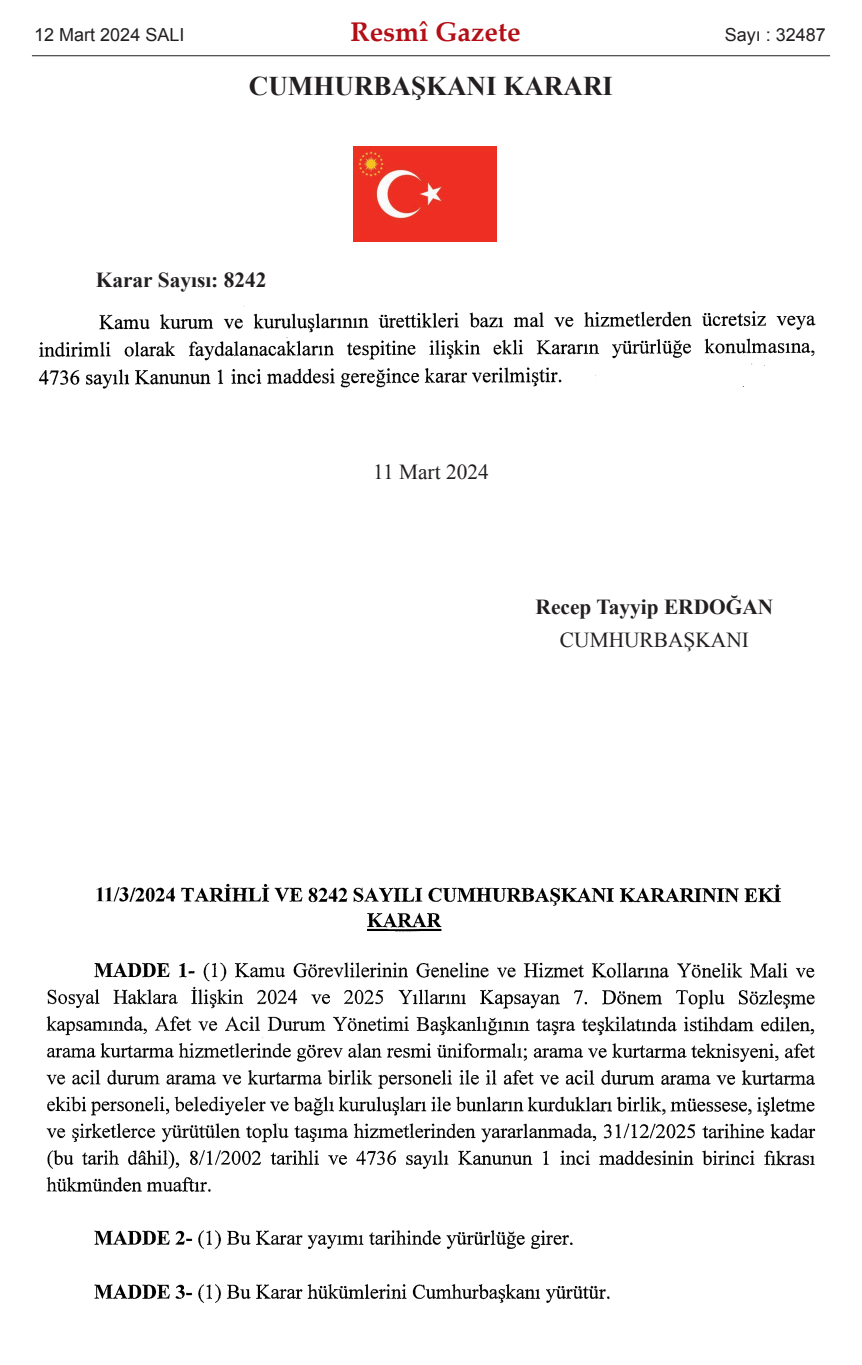
<style>
.page{position:relative;width:862px;height:1365px;background:#fff}
.page>*{position:absolute;margin:0;border:0;box-sizing:border-box;transform-origin:0 0}
.t1{font:700 27px "Times New Roman";color:#231f20}
.t2{font:700 27px "Palatino Linotype";color:#b40e16}
.t3{font:700 21.38px "Times New Roman";color:#231f20}
.t4{font:21.38px "Times New Roman";color:#231f20}
.t5{font:18px "Arial";color:#231f20}
</style>
<div class="page">
<img style="left:353px;top:146px;width:143px;height:96px">
<img style="left:38px;top:306px;width:778px;height:83px">
<img style="left:46px;top:883px;width:770px;height:420px">
<hr style="left:32px;top:55px;width:797px;height:1px;background:#231f20">
<p class="t5" style="left:34px;top:25px;width:152px">12 Mart 2024 SALI</p>
<p class="t2" style="left:350px;top:21px;width:171px">Resmî Gazete</p>
<p class="t5" style="left:724px;top:25px;width:103px">Sayı : 32487</p>
<p class="t1" style="left:249px;top:71px;width:365px">CUMHURBAŞKANI KARARI</p>
<p class="t3" style="left:96px;top:268px;width:172px">Karar Sayısı: 8242</p>
<p class="t4" style="left:373px;top:460px;width:117px">11 Mart 2024</p>
<p class="t3" style="left:535px;top:595px;width:239px">Recep Tayyip ERDOĞAN</p>
<p class="t4" style="left:559px;top:628px;width:190px">CUMHURBAŞKANI</p>
</div>
